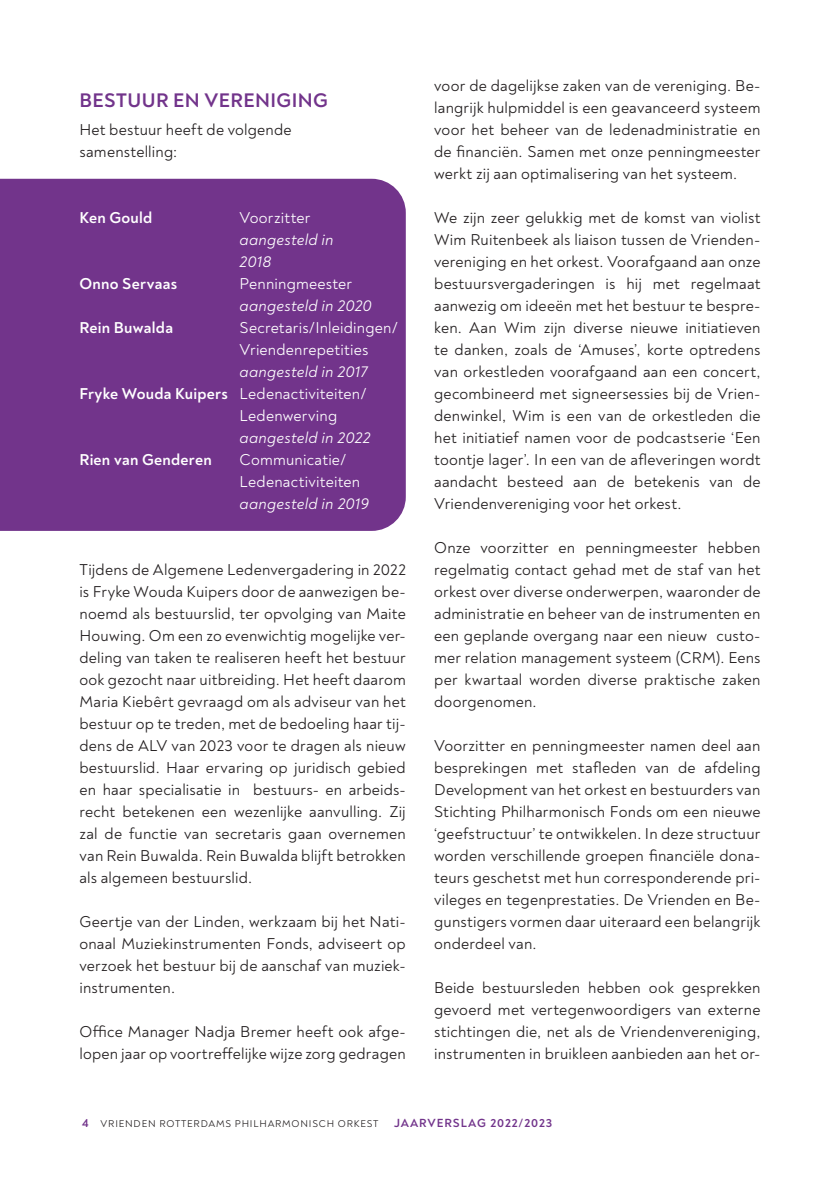
<style>
.page{position:relative;width:840px;height:1191px;background:#fff}
.page>*{position:absolute;margin:0;border:0;box-sizing:border-box;transform-origin:0 0}
.t1{font:700 20px "Noah";letter-spacing:.02em;color:#72348b}
.t2{font:16px/22px "Noah";letter-spacing:.015em;color:#231f20;text-align:justify}
.t3{font:16px/22px "Noah";letter-spacing:.015em;color:#fff}
.t4{font:italic 16px/22px "Noah";letter-spacing:.015em;color:#fff}
.t5{font:700 16px "Noah";letter-spacing:.015em;color:#fff}
.t6{font:700 12px "Noah";letter-spacing:.08em;color:#72348b}
.t7{font:10px "Noah";letter-spacing:.08em;color:#231f20}
.s1{font-weight:700}
.s2{font-weight:700;font-size:12px;color:#72348b}
</style>
<div class="page">
<div style="left:0;top:179px;width:405px;height:352px;background:#72348b"></div>
<p class="t1" style="left:79px;top:87px;width:250px">BESTUUR EN VERENIGING</p>
<p class="t2" style="left:79px;top:118px;width:214px">Het bestuur heeft de volgende samenstelling:</p>
<p class="t5" style="left:79px;top:207px;width:74px">Ken Gould</p>
<p class="t3" style="left:239px;top:206px;width:72px">Voorzitter</p>
<p class="t4" style="left:239px;top:228px;width:95px">aangesteld in<br>2018</p>
<p class="t5" style="left:79px;top:273px;width:99px">Onno Servaas</p>
<p class="t3" style="left:239px;top:272px;width:114px">Penningmeester</p>
<p class="t4" style="left:239px;top:294px;width:134px">aangesteld in 2020</p>
<p class="t5" style="left:79px;top:317px;width:95px">Rein Buwalda</p>
<p class="t3" style="left:239px;top:316px;width:160px">Secretaris/Inleidingen/<br>Vriendenrepetities</p>
<p class="t4" style="left:239px;top:360px;width:129px">aangesteld in 2017</p>
<p class="t3" style="left:79px;top:382px;width:288px"><span class="s1">Fryke Wouda Kuipers</span> Ledenactiviteiten/</p>
<p class="t3" style="left:239px;top:404px;width:99px">Ledenwerving</p>
<p class="t4" style="left:239px;top:426px;width:132px">aangesteld in 2022</p>
<p class="t5" style="left:79px;top:449px;width:134px">Rien van Genderen</p>
<p class="t3" style="left:239px;top:448px;width:122px">Communicatie/<br>Ledenactiviteiten</p>
<p class="t4" style="left:239px;top:492px;width:131px">aangesteld in 2019</p>
<p class="t2" style="left:79px;top:558px;width:328px">Tijdens de Algemene Ledenvergadering in 2022 is Fryke Wouda Kuipers door de aanwezigen be&shy;noemd als bestuurslid, ter opvolging van Maite Houwing. Om een zo evenwichtig mogelijke ver&shy;deling van taken te realiseren heeft het bestuur ook gezocht naar uitbreiding. Het heeft daarom Maria Kiebêrt gevraagd om als adviseur van het bestuur op te treden, met de bedoeling haar tij&shy;dens de ALV van 2023 voor te dragen als nieuw bestuurslid. Haar ervaring op juridisch gebied en haar specialisatie in bestuurs- en arbeids&shy;recht betekenen een wezenlijke aanvulling. Zij zal de functie van secretaris gaan overnemen van Rein Buwalda. Rein Buwalda blijft betrokken als algemeen bestuurslid.</p>
<p class="t2" style="left:79px;top:910px;width:327px">Geertje van der Linden, werkzaam bij het Nati&shy;onaal Muziekinstrumenten Fonds, adviseert op verzoek het bestuur bij de aanschaf van muziek&shy;instrumenten.</p>
<p class="t2" style="left:79px;top:1020px;width:328px">Office Manager Nadja Bremer heeft ook afge&shy;lopen jaar op voortreffelijke wijze zorg gedragen</p>
<p class="t2" style="left:434px;top:74px;width:327px">voor de dagelijkse zaken van de vereniging. Be&shy;langrijk hulpmiddel is een geavanceerd systeem voor het beheer van de ledenadministratie en de financiën. Samen met onze penningmeester werkt zij aan optimalisering van het systeem.</p>
<p class="t2" style="left:434px;top:206px;width:328px">We zijn zeer gelukkig met de komst van violist Wim Ruitenbeek als liaison tussen de Vrienden&shy;vereniging en het orkest. Voorafgaand aan onze bestuursvergaderingen is hij met regelmaat aanwezig om ideeën met het bestuur te bespre&shy;ken. Aan Wim zijn diverse nieuwe initiatieven te danken, zoals de ‘Amuses’, korte optredens van orkestleden voorafgaand aan een concert, gecombineerd met signeersessies bij de Vrien&shy;denwinkel, Wim is een van de orkestleden die het initiatief namen voor de podcastserie ‘Een toontje lager’. In een van de afleveringen wordt aandacht besteed aan de betekenis van de Vriendenvereniging voor het orkest.</p>
<p class="t2" style="left:434px;top:536px;width:327px">Onze voorzitter en penningmeester hebben regelmatig contact gehad met de staf van het orkest over diverse onderwerpen, waaronder de administratie en beheer van de instrumenten en een geplande overgang naar een nieuw custo&shy;mer relation management systeem (CRM). Eens per kwartaal worden diverse praktische zaken doorgenomen.</p>
<p class="t2" style="left:434px;top:734px;width:328px">Voorzitter en penningmeester namen deel aan besprekingen met stafleden van de afdeling Development van het orkest en bestuurders van Stichting Philharmonisch Fonds om een nieuwe ‘geefstructuur’ te ontwikkelen. In deze structuur worden verschillende groepen financiële dona&shy;teurs geschetst met hun corresponderende pri&shy;vileges en tegenprestaties. De Vrienden en Be&shy;gunstigers vormen daar uiteraard een belangrijk onderdeel van.</p>
<p class="t2" style="left:434px;top:976px;width:328px">Beide bestuursleden hebben ook gesprekken gevoerd met vertegenwoordigers van externe stichtingen die, net als de Vriendenvereniging, instrumenten in bruikleen aanbieden aan het or-</p>
<p class="t7" style="left:82px;top:1117px;width:297px"><span class="s2">4</span> VRIENDEN ROTTERDAMS PHILHARMONISCH ORKEST</p>
<p class="t6" style="left:394px;top:1115px;width:160px">JAARVERSLAG 2022/2023</p>
</div>
